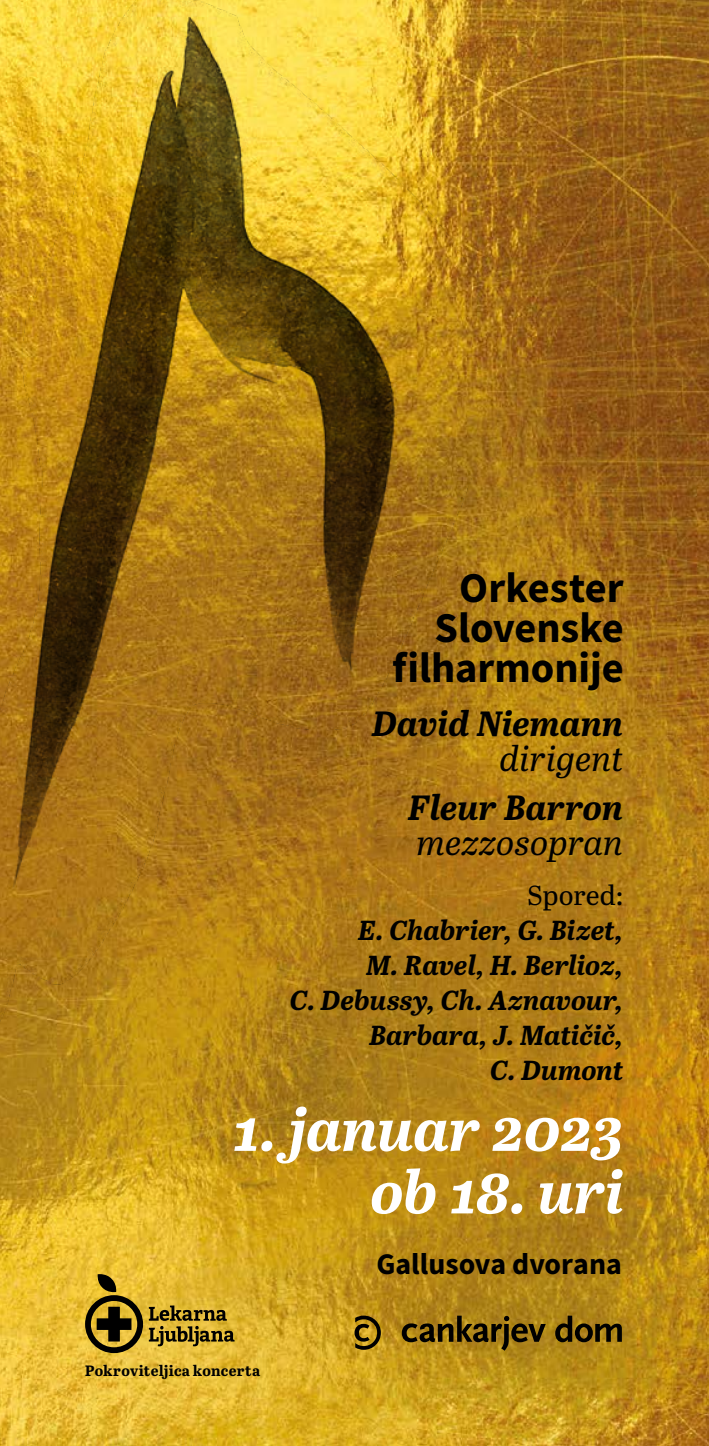
<style>
.page{position:relative;width:709px;height:1446px;background:#fff}
.page>*{position:absolute;margin:0;border:0;box-sizing:border-box;transform-origin:0 0}
.t1{font:italic 700 60px/62.5px "Abril Text";letter-spacing:-.005em;color:#fff;text-align:right}
.t2{font:42.5px/40px "Source Sans Variable";color:#000;text-align:right}
.t3{font:italic 700 35px "Abril Text";color:#000}
.t4{font:italic 35px "Abril Text";color:#000}
.t5{font:30px "Source Sans Variable";color:#000}
.t6{font:italic 700 27.5px/35px "Abril Text";color:#000;text-align:right}
.t7{font:27.5px "Abril Text";letter-spacing:.005em;color:#000}
.t8{font:700 15px "Abril Text";letter-spacing:.01em;color:#000}
</style>
<div class="page">
<img style="left:0;top:0;width:709px;height:1446px">
<img style="left:0;top:0;width:471px;height:1166px">
<svg style="left:149px;top:1305px;width:85px;height:41px;background:#9b8028"></svg>
<svg style="left:85px;top:1274px;width:58px;height:79px;background:#8c7322"></svg>
<svg style="left:354px;top:1315px;width:27px;height:35px"></svg>
<svg style="left:402px;top:1315px;width:220px;height:35px;background:#7d5f12"></svg>
<h2 class="t2" style="left:392px;top:568px;width:233px">Orkester<br>Slovenske filharmonije</h2>
<p class="t3" style="left:372px;top:698px;width:252px">David Niemann</p>
<p class="t4" style="left:500px;top:733px;width:125px">dirigent</p>
<p class="t3" style="left:408px;top:782px;width:217px">Fleur Barron</p>
<p class="t4" style="left:417px;top:817px;width:208px">mezzosopran</p>
<p class="t7" style="left:527px;top:875px;width:98px">Spored:</p>
<p class="t6" style="left:290px;top:911px;width:335px">E. Chabrier, G. Bizet,<br>M. Ravel, H. Berlioz,<br>C. Debussy, Ch. Aznavour,<br>Barbara, J. Matičič,<br>C. Dumont</p>
<h1 class="t1" style="left:233px;top:1096px;width:392px">1. januar 2023 ob 18. uri</h1>
<p class="t8" style="left:85px;top:1359px;width:177px">Pokroviteljica koncerta</p>
<p class="t5" style="left:376px;top:1246px;width:247px">Gallusova dvorana</p>
</div>
